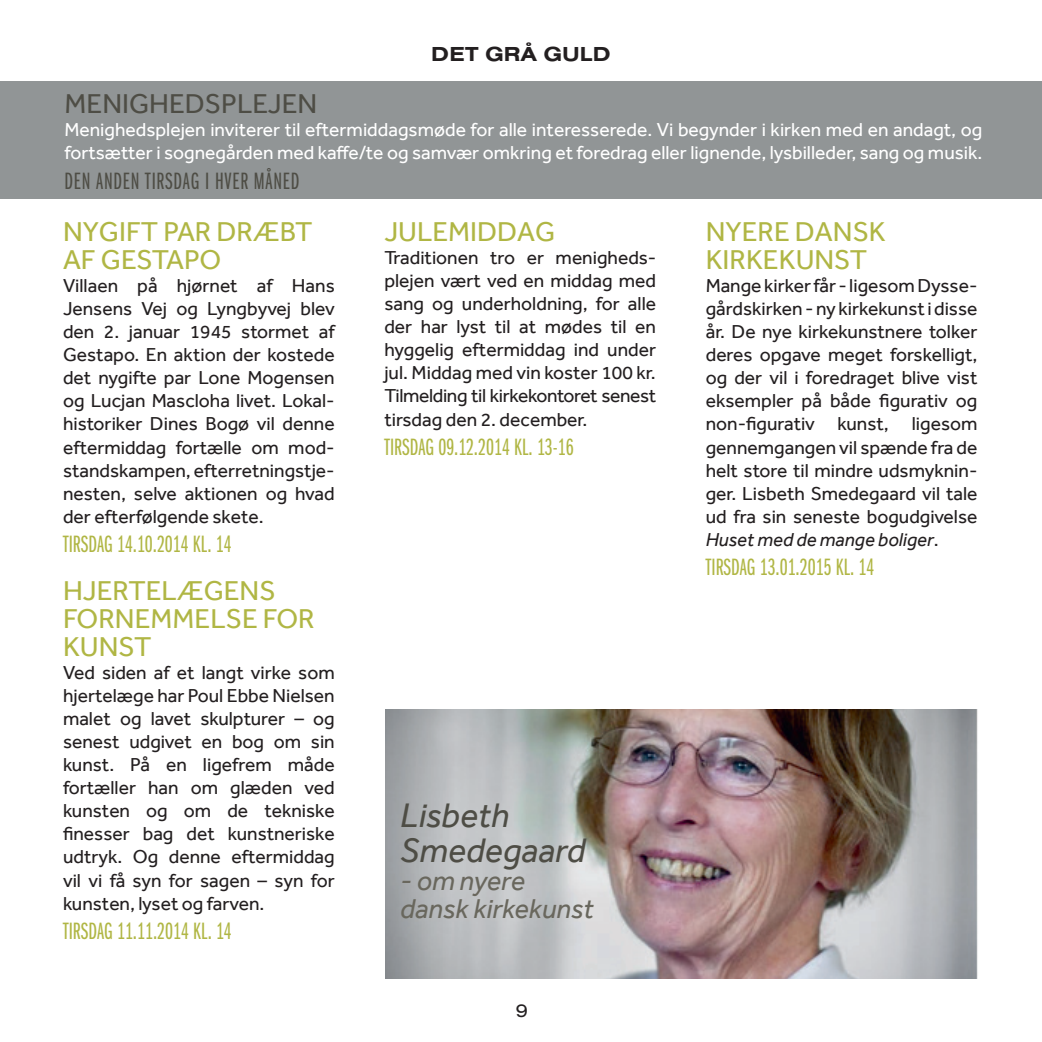
<style>
.page{position:relative;width:1042px;height:1042px;background:#fff}
.page>*{position:absolute;margin:0;border:0;box-sizing:border-box;transform-origin:0 0}
.t1{font:italic 35px "Effra";color:#4e4d45}
.t2{font:28px/28px "Effra";color:#b0b644}
.t3{font:italic 28px "Effra";color:#69675d}
.t4{font:28px "Effra";color:#4e4d45}
.t5{font:24.5px "Franklin Gothic URW Ext Com D Boo";color:#b0b644}
.t6{font:24.5px "Franklin Gothic URW Ext Com D Boo";letter-spacing:.03em;color:#4e4d45}
.t7{font:700 21px "Nimbus San Ext";color:#231f20}
.t8{font:19.25px/23.1px "Effra";color:#231f20;text-align:justify}
.t9{font:19.25px/23.1px "Effra";color:#fff}
.t10{font:19.25px/23.1px "Effra";letter-spacing:-.02em;color:#231f20}
.t11{font:19.25px "Nimbus San Ext";color:#231f20}
.s1{font-style:italic}
</style>
<div class="page">
<img style="left:385px;top:709px;width:593px;height:270px">
<div style="left:0;top:81px;width:1042px;height:117px;background:#919596"></div>
<p class="t7" style="left:431px;top:42px;width:181px">DET GRÅ GULD</p>
<p class="t4" style="left:64px;top:87px;width:254px">MENIGHEDSPLEJEN</p>
<p class="t9" style="left:64px;top:118px;width:919px">Menighedsplejen inviterer til eftermiddagsmøde for alle interesserede. Vi begynder i kirken med en andagt, og fortsætter i sognegården med kaffe/te og samvær omkring et foredrag eller lignende, lysbilleder, sang og musik.</p>
<p class="t6" style="left:64px;top:168px;width:236px">DEN ANDEN TIRSDAG I HVER MÅNED</p>
<p class="t2" style="left:63px;top:217px;width:251px">NYGIFT PAR DRÆBT</p>
<p class="t2" style="left:63px;top:245px;width:160px">AF GESTAPO</p>
<p class="t8" style="left:63px;top:274px;width:273px">Villaen på hjørnet af Hans Jensens Vej og Lyngbyvej blev den 2. januar 1945 stormet af Gestapo. En aktion der kostede det nygifte par Lone Mogensen og Lucjan Mascloha livet. Lokal&shy;historiker Dines Bogø vil denne eftermiddag fortælle om mod&shy;standskampen, efterretningstje&shy;nesten, selve aktionen og hvad der efterfølgende skete.</p>
<p class="t5" style="left:63px;top:531px;width:170px">TIRSDAG 14.10.2014 KL. 14</p>
<p class="t2" style="left:63px;top:576px;width:253px">HJERTELÆGENS<br>FORNEMMELSE FOR<br>KUNST</p>
<p class="t8" style="left:63px;top:660px;width:273px">Ved siden af et langt virke som hjertelæge har Poul Ebbe Nielsen malet og lavet skulpturer – og senest udgivet en bog om sin kunst. På en ligefrem måde fortæller han om glæden ved kunsten og om de tekniske finesser bag det kunstneriske udtryk. Og denne eftermiddag vil vi få syn for sagen – syn for kunsten, lyset og farven.</p>
<p class="t5" style="left:63px;top:918px;width:170px">TIRSDAG 11.11.2014 KL. 14</p>
<p class="t2" style="left:384px;top:217px;width:172px">JULEMIDDAG</p>
<p class="t8" style="left:384px;top:246px;width:273px">Traditionen tro er menigheds&shy;plejen vært ved en middag med sang og underholdning, for alle der har lyst til at mødes til en hyggelig eftermiddag ind under jul. Middag med vin koster 100 kr.</p>
<p class="t10" style="left:384px;top:384px;width:273px">Tilmelding til kirkekontoret senest tirsdag den 2. december.</p>
<p class="t5" style="left:384px;top:434px;width:191px">TIRSDAG 09.12.2014 KL. 13-16</p>
<p class="t1" style="left:400px;top:795px;width:111px">Lisbeth</p>
<p class="t1" style="left:400px;top:830px;width:187px">Smedegaard</p>
<p class="t3" style="left:400px;top:864px;width:127px">- om nyere</p>
<p class="t3" style="left:400px;top:892px;width:195px">dansk kirkekunst</p>
<p class="t11" style="left:516px;top:999px;width:14px">9</p>
<p class="t2" style="left:706px;top:217px;width:182px">NYERE DANSK<br>KIRKEKUNST</p>
<p class="t8" style="left:706px;top:274px;width:273px">Mange kirker får - ligesom Dysse&shy;gårdskirken - ny kirkekunst i disse år. De nye kirkekunstnere tolker deres opgave meget forskelligt, og der vil i foredraget blive vist eksempler på både figurativ og non-figurativ kunst, ligesom gennemgangen vil spænde fra de helt store til mindre udsmyknin&shy;ger. Lisbeth Smedegaard vil tale ud fra sin seneste bogudgivelse <span class="s1">Huset med de mange boliger</span>.</p>
<p class="t5" style="left:706px;top:554px;width:170px">TIRSDAG 13.01.2015 KL. 14</p>
</div>
